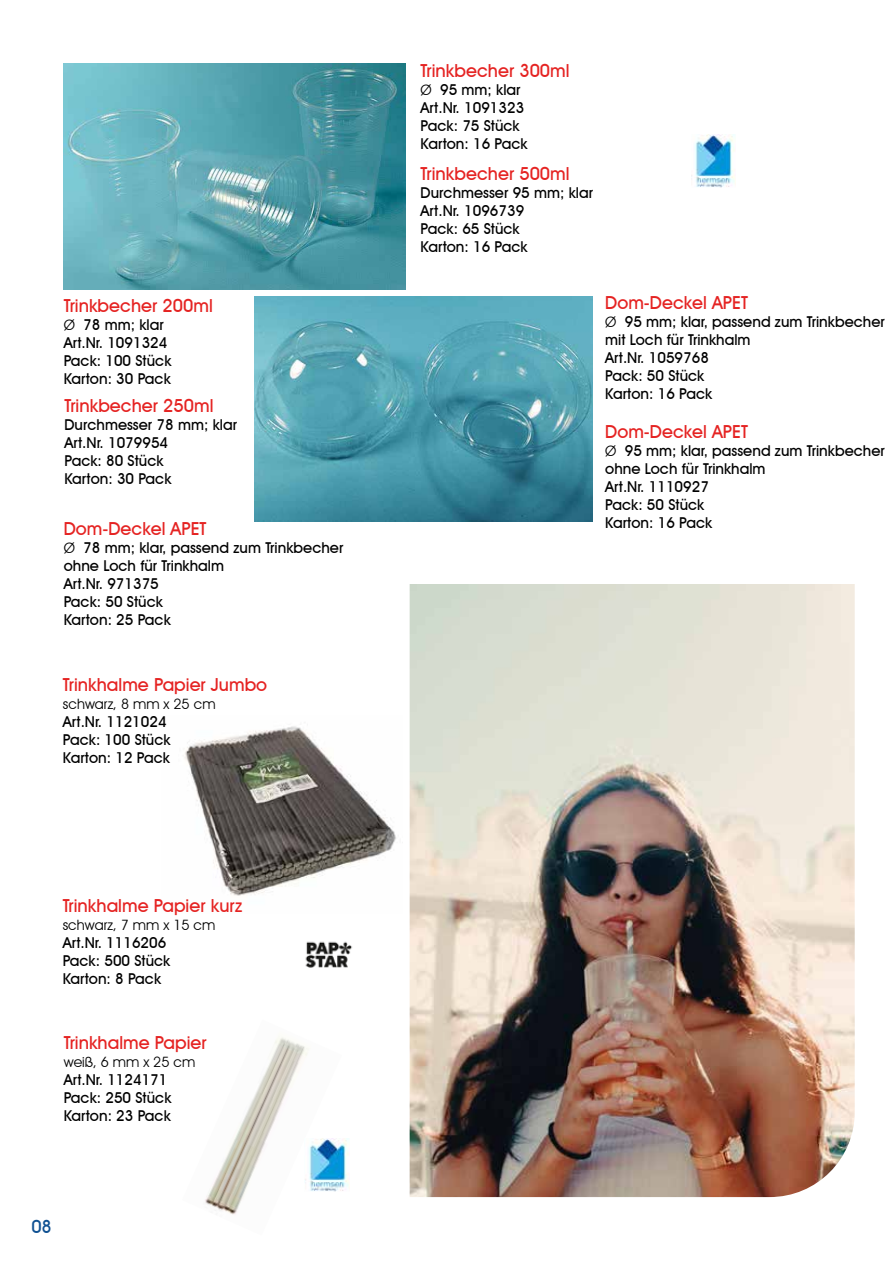
<style>
.page{position:relative;width:893px;height:1263px;background:#fff}
.page>*{position:absolute;margin:0;border:0;box-sizing:border-box;transform-origin:0 0}
.t1{font:500 18px "Avant Garde IT Cby BT";color:#e52322}
.t2{font:500 18px "Avant Garde IT Cby BT";color:#105192}
.t3{font:500 15px/18px "Avant Garde IT Cby BT";color:#000}
.t4{font:14.25px "Avant Garde IT Cby BT";color:#000}
.s1{font-weight:400;font-size:14.25px}
</style>
<div class="page">
<img style="left:184px;top:726px;width:212px;height:170px">
<img style="left:205px;top:1037px;width:131px;height:178px">
<img style="left:64px;top:64px;width:341px;height:226px">
<img style="left:254px;top:297px;width:339px;height:224px">
<img style="left:410px;top:584px;width:445px;height:613px">
<img style="left:691px;top:135px;width:45px;height:52px">
<img style="left:305px;top:941px;width:47px;height:27px">
<img style="left:305px;top:1138px;width:45px;height:53px">
<p class="t1" style="left:64px;top:295px;width:151px">Trinkbecher 200ml</p>
<p class="t3" style="left:64px;top:316px;width:109px"><span class="s1">Ø</span> 78 mm; klar<br>Art.Nr. 1091324<br>Pack: 100 Stück<br>Karton: 30 Pack</p>
<p class="t1" style="left:64px;top:395px;width:151px">Trinkbecher 250ml</p>
<p class="t3" style="left:64px;top:416px;width:174px">Durchmesser 78 mm; klar<br>Art.Nr. 1079954<br>Pack: 80 Stück<br>Karton: 30 Pack</p>
<p class="t1" style="left:64px;top:517px;width:144px">Dom-Deckel APET</p>
<p class="t3" style="left:64px;top:538px;width:281px"><span class="s1">Ø</span> 78 mm; klar, passend zum Trinkbecher ohne Loch für Trinkhalm<br>Art.Nr. 971375<br>Pack: 50 Stück<br>Karton: 25 Pack</p>
<p class="t1" style="left:63px;top:673px;width:206px">Trinkhalme Papier Jumbo</p>
<p class="t4" style="left:63px;top:695px;width:154px">schwarz, 8 mm x 25 cm</p>
<p class="t3" style="left:63px;top:712px;width:109px">Art.Nr. 1121024<br>Pack: 100 Stück<br>Karton: 12 Pack</p>
<p class="t1" style="left:63px;top:894px;width:181px">Trinkhalme Papier kurz</p>
<p class="t4" style="left:63px;top:916px;width:154px">schwarz, 7 mm x 15 cm</p>
<p class="t3" style="left:63px;top:933px;width:109px">Art.Nr. 1116206<br>Pack: 500 Stück<br>Karton: 8 Pack</p>
<p class="t1" style="left:64px;top:1032px;width:144px">Trinkhalme Papier</p>
<p class="t4" style="left:64px;top:1053px;width:133px">weiß, 6 mm x 25 cm</p>
<p class="t3" style="left:64px;top:1071px;width:109px">Art.Nr. 1124171<br>Pack: 250 Stück<br>Karton: 23 Pack</p>
<p class="t2" style="left:31px;top:1215px;width:22px">08</p>
<p class="t1" style="left:421px;top:60px;width:151px">Trinkbecher 300ml</p>
<p class="t3" style="left:421px;top:81px;width:109px"><span class="s1">Ø</span> 95 mm; klar<br>Art.Nr. 1091323<br>Pack: 75 Stück<br>Karton: 16 Pack</p>
<p class="t1" style="left:421px;top:162px;width:151px">Trinkbecher 500ml</p>
<p class="t3" style="left:421px;top:183px;width:174px">Durchmesser 95 mm; klar<br>Art.Nr. 1096739<br>Pack: 65 Stück<br>Karton: 16 Pack</p>
<p class="t1" style="left:605px;top:292px;width:144px">Dom-Deckel APET</p>
<p class="t3" style="left:605px;top:313px;width:281px"><span class="s1">Ø</span> 95 mm; klar, passend zum Trinkbecher mit Loch für Trinkhalm<br>Art.Nr. 1059768<br>Pack: 50 Stück<br>Karton: 16 Pack</p>
<p class="t1" style="left:605px;top:421px;width:144px">Dom-Deckel APET</p>
<p class="t3" style="left:605px;top:442px;width:281px"><span class="s1">Ø</span> 95 mm; klar, passend zum Trinkbecher ohne Loch für Trinkhalm<br>Art.Nr. 1110927<br>Pack: 50 Stück<br>Karton: 16 Pack</p>
</div>
